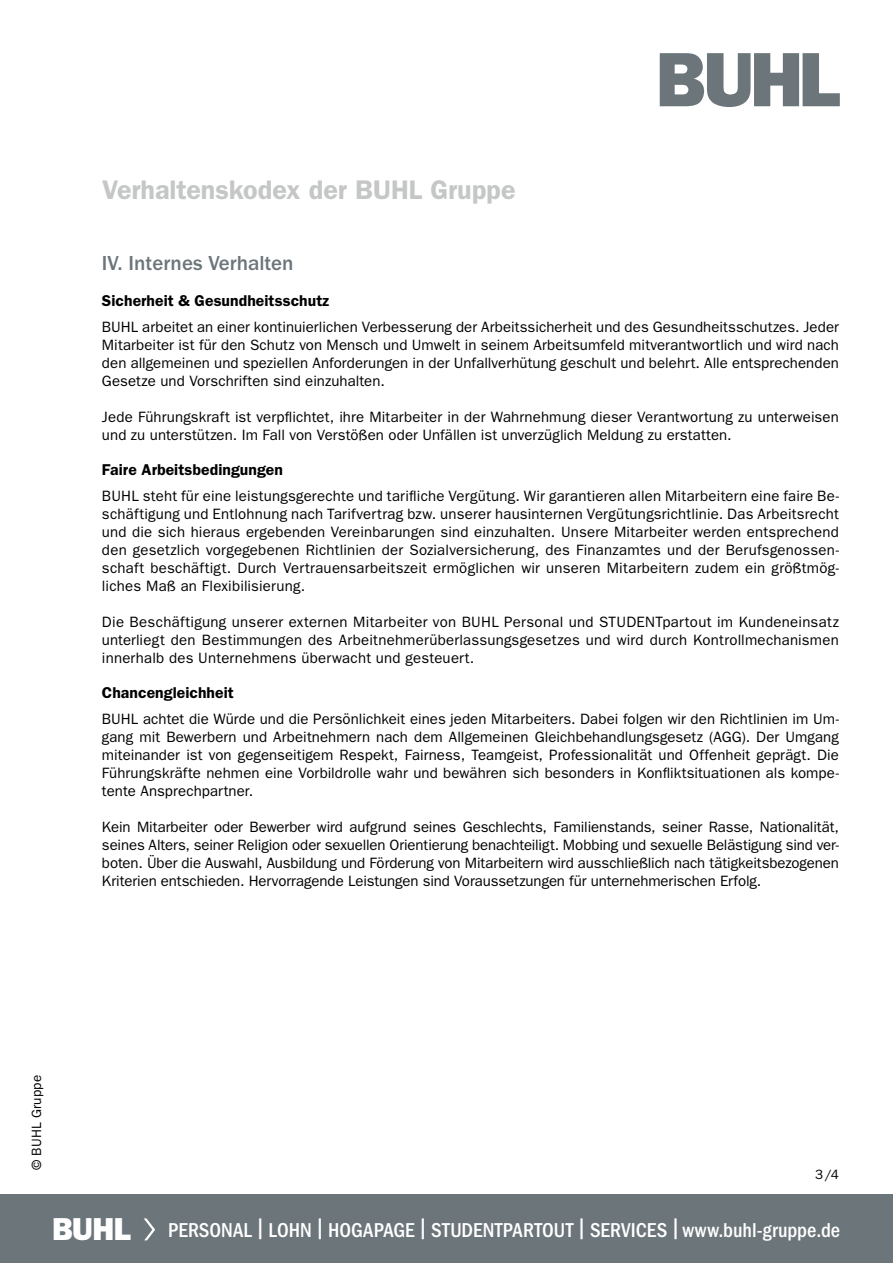
<style>
.page{position:relative;width:893px;height:1263px;background:#fff}
.page>*{position:absolute;margin:0;border:0;box-sizing:border-box;transform-origin:0 0}
.t1{font:600 27px "ITC Franklin Gothic Std";letter-spacing:-.005em;color:#c5c6c6}
.t2{font:500 21px "ITC Franklin Gothic Std";color:#6c757a}
.t3{font:500 condensed 20.85px "ITC Franklin Gothic Std";color:#fff}
.t4{font:600 15.75px "ITC Franklin Gothic Std";letter-spacing:.005em;color:#000}
.t5{font:15px/18px "ITC Franklin Gothic Std";letter-spacing:.005em;color:#000;text-align:justify}
.t6{font:13.5px "ITC Franklin Gothic Std";letter-spacing:.01em;color:#000}
.s1{font-family:"ITC Franklin Gothic Std Hvy";font-weight:400;font-stretch:normal;font-size:31.95px}
</style>
<div class="page">
<div style="left:0;top:1195px;width:893px;height:68px;background:#6c757a"></div>
<svg style="left:144px;top:1218px;width:11px;height:22px"></svg>
<svg style="left:660px;top:53px;width:180px;height:54px"></svg>
<h1 class="t1" style="left:102px;top:174px;width:415px">Verhaltenskodex der BUHL Gruppe</h1>
<h2 class="t2" style="left:102px;top:251px;width:193px">IV. Internes Verhalten</h2>
<p class="t4" style="left:102px;top:291px;width:229px">Sicherheit &amp; Gesundheitsschutz</p>
<p class="t5" style="left:102px;top:318px;width:739px">BUHL arbeitet an einer kontinuierlichen Verbesserung der Arbeitssicherheit und des Gesundheitsschutzes. Jeder Mitarbeiter ist für den Schutz von Mensch und Umwelt in seinem Arbeitsumfeld mitverantwortlich und wird nach den allgemeinen und speziellen Anforderungen in der Unfallverhütung geschult und belehrt. Alle entsprechenden Gesetze und Vorschriften sind einzuhalten.</p>
<p class="t5" style="left:102px;top:408px;width:738px">Jede Führungskraft ist verpflichtet, ihre Mitarbeiter in der Wahrnehmung dieser Verantwortung zu unterweisen und zu unterstützen. Im Fall von Verstößen oder Unfällen ist unverzüglich Meldung zu erstatten.</p>
<p class="t4" style="left:102px;top:460px;width:182px">Faire Arbeitsbedingungen</p>
<p class="t5" style="left:102px;top:487px;width:738px">BUHL steht für eine leistungsgerechte und tarifliche Vergütung. Wir garantieren allen Mitarbeitern eine faire Be&shy;schäftigung und Entlohnung nach Tarifvertrag bzw. unserer hausinternen Vergütungsrichtlinie. Das Arbeitsrecht und die sich hieraus ergebenden Vereinbarungen sind einzuhalten. Unsere Mitarbeiter werden entsprechend den gesetzlich vorgegebenen Richtlinien der Sozialversicherung, des Finanzamtes und der Berufsgenossen&shy;schaft beschäftigt. Durch Vertrauensarbeitszeit ermöglichen wir unseren Mitarbeitern zudem ein größtmög&shy;liches Maß an Flexibilisierung.</p>
<p class="t5" style="left:102px;top:613px;width:738px">Die Beschäftigung unserer externen Mitarbeiter von BUHL Personal und STUDENTpartout im Kundeneinsatz unterliegt den Bestimmungen des Arbeitnehmerüberlassungsgesetzes und wird durch Kontrollmechanismen innerhalb des Unternehmens überwacht und gesteuert.</p>
<p class="t4" style="left:102px;top:683px;width:133px">Chancengleichheit</p>
<p class="t5" style="left:102px;top:710px;width:738px">BUHL achtet die Würde und die Persönlichkeit eines jeden Mitarbeiters. Dabei folgen wir den Richtlinien im Um&shy;gang mit Bewerbern und Arbeitnehmern nach dem Allgemeinen Gleichbehandlungsgesetz (AGG). Der Umgang miteinander ist von gegenseitigem Respekt, Fairness, Teamgeist, Professionalität und Offenheit geprägt. Die Führungskräfte nehmen eine Vorbildrolle wahr und bewähren sich besonders in Konfliktsituationen als kompe&shy;tente Ansprechpartner.</p>
<p class="t5" style="left:102px;top:818px;width:738px">Kein Mitarbeiter oder Bewerber wird aufgrund seines Geschlechts, Familienstands, seiner Rasse, Nationalität, seines Alters, seiner Religion oder sexuellen Orientierung benachteiligt. Mobbing und sexuelle Belästigung sind ver&shy;boten. Über die Auswahl, Ausbildung und Förderung von Mitarbeitern wird ausschließlich nach tätigkeitsbezogenen Kriterien entschieden. Hervorragende Leistungen sind Voraussetzungen für unternehmerischen Erfolg.</p>
<p class="t6" style="left:29px;top:1170px;width:96px;rotate:-90deg">© BUHL Gruppe</p>
<p class="t6" style="left:815px;top:1166px;width:25px">3/4</p>
<h3 class="t3" style="left:52px;top:1218px;width:789px"><span class="s1">BUHL</span> PERSONAL | LOHN | HOGAPAGE | STUDENTPARTOUT | SERVICES |www.buhl-gruppe.de</h3>
</div>
